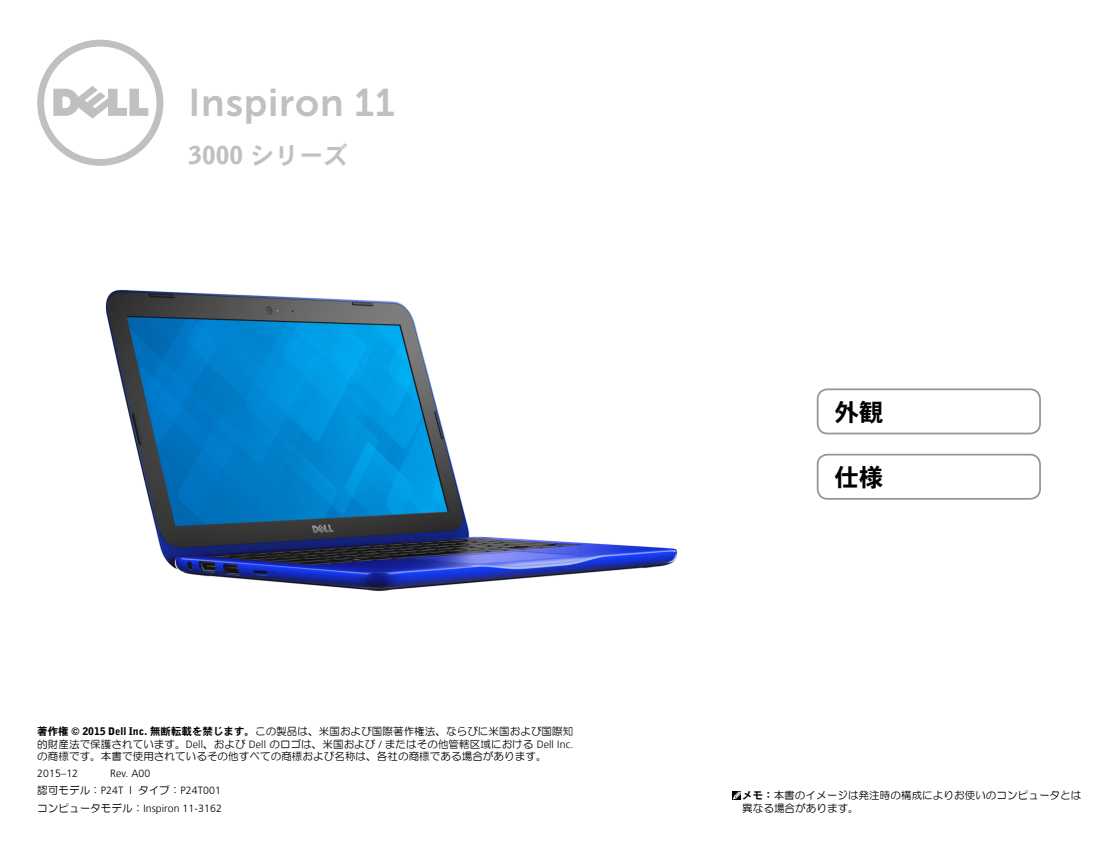
<style>
.page{position:relative;width:1117px;height:844px;background:#fff}
.page>*{position:absolute;margin:0;border:0;box-sizing:border-box;transform-origin:0 0}
.Brand{font:38.5px "Museo Sans For Dell 700";letter-spacing:.02em;color:#bec0c2}
.Model{font:900 24.5px "Bell Gothic BT";color:#bec0c2}
.Cover_Title{font:24.5px "DFHS Gothic W7 WIN RKSJ H";color:#000}
.Legal_1{font:10.5px/12.2px "HG Maru Gothic MPRO";letter-spacing:.01em;color:#000;text-align:justify}
.Legal_1-2{font:300 10.5px "Frutiger 45";letter-spacing:.01em;color:#000}
.Note_Legal{font:10.5px/12.2px "HG Maru Gothic MPRO";letter-spacing:.01em;color:#000}
.s1{font-family:"DFHS Gothic W7 WIN RKSJ H";font-weight:400}
.s2{font-family:"DFHS Gothic W7 WIN RKSJ H"}
.s3{font-family:"Bell Gothic BT";font-weight:900}
.s4{font-family:"Frutiger 45";font-weight:300}
.s5{font-family:"HG Maru Gothic MPRO";font-weight:400}
</style>
<div class="page">
<div style="left:816px;top:388px;width:224px;height:46px;border:2px solid #939598;border-radius:10px"></div>
<div style="left:816px;top:453px;width:224px;height:46px;border:2px solid #939598;border-radius:10px"></div>
<img style="left:105px;top:290px;width:573px;height:301px">
<svg style="left:37px;top:40px;width:126px;height:126px"></svg>
<div style="left:732px;top:791px;width:8px;height:9px;background:#000"></div>
<svg style="left:733px;top:791px;width:7px;height:8px"></svg>
<p class="Brand" style="left:189px;top:81px;width:207px">Inspiron 11</p>
<p class="Model" style="left:189px;top:140px;width:161px">3000 <span class="s1">シリーズ</span></p>
<p class="Legal_1" style="left:37px;top:725px;width:537px"><span class="s2">著作権</span> <span class="s3">© 2015 Dell Inc.</span> <span class="s2">無断転載を禁じます。</span>この製品は、米国および国際著作権法、ならびに米国および国際知的財産法で保護されています。<span class="s4">Dell</span>、および <span class="s4">Dell</span> のロゴは、米国および <span class="s4">/</span> またはその他管轄区域における <span class="s4">Dell Inc.</span>の商標です。本書で使用されているその他すべての商標および名称は、各社の商標である場合があります。</p>
<p class="Legal_1-2" style="left:37px;top:767px;width:42px">2015–12</p>
<p class="Legal_1-2" style="left:110px;top:767px;width:42px">Rev. A00</p>
<p class="Legal_1-2" style="left:37px;top:784px;width:185px"><span class="s5">認可モデル：</span>P24T | <span class="s5">タイプ：</span>P24T001</p>
<p class="Legal_1-2" style="left:37px;top:801px;width:186px"><span class="s5">コンピュータモデル：</span>Inspiron 11-3162</p>
<p class="Cover_Title" style="left:834px;top:399px;width:50px">外観</p>
<p class="Cover_Title" style="left:834px;top:464px;width:50px">仕様</p>
<p class="Note_Legal" style="left:742px;top:789px;width:340px"><span class="s2">メモ：</span>本書のイメージは発注時の構成によりお使いのコンピュータとは異なる場合があります。</p>
</div>
